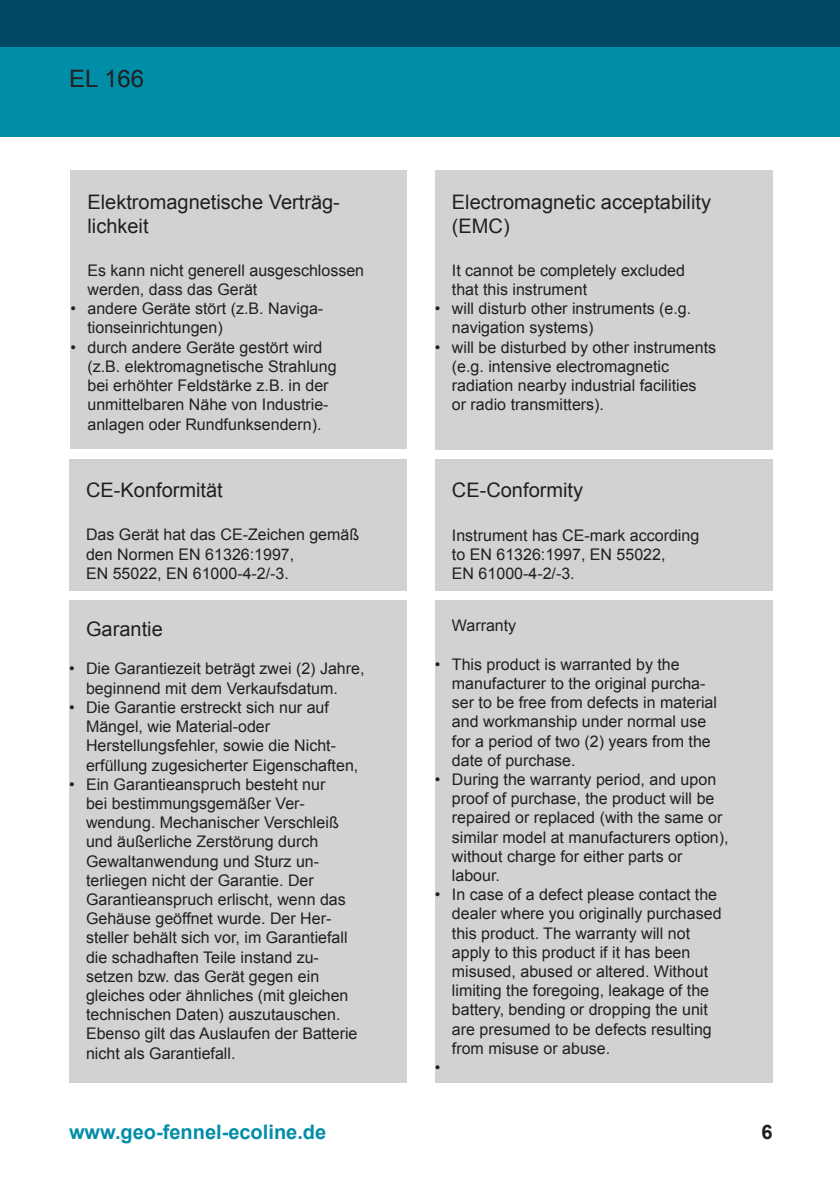
<style>
.page{position:relative;width:840px;height:1192px;background:#fff}
.page>*{position:absolute;margin:0;border:0;box-sizing:border-box;transform-origin:0 0}
.t1{font:24px "Arial";color:#231f20}
.t2{font:20px/24px "Arial";color:#231f20}
.t3{font:700 20px "Arial";color:#008da8}
.t4{font:700 20px "Arial";color:#231f20}
.t5{font:16px/19.2px "Arial";color:#231f20}
</style>
<div class="page">
<div style="left:0;top:46px;width:839px;height:91px;background:#008da8"></div>
<div style="left:70px;top:170px;width:336px;height:278px;background:#d1d2d4"></div>
<div style="left:69px;top:458px;width:337px;height:132px;background:#d1d2d4"></div>
<div style="left:69px;top:600px;width:337px;height:483px;background:#d1d2d4"></div>
<div style="left:435px;top:170px;width:337px;height:279px;background:#d1d2d4"></div>
<div style="left:435px;top:459px;width:337px;height:131px;background:#d1d2d4"></div>
<div style="left:435px;top:600px;width:337px;height:483px;background:#d1d2d4"></div>
<div style="left:0;top:0;width:839px;height:46px;background:#004964"></div>
<h1 class="t1" style="left:69px;top:62px;width:77px">EL 166</h1>
<p class="t5" style="left:70px;top:299px;width:7px">•</p>
<p class="t5" style="left:70px;top:337px;width:7px">•</p>
<p class="t2" style="left:87px;top:190px;width:254px">Elektromagnetische Verträg&shy;lichkeit</p>
<p class="t5" style="left:87px;top:261px;width:278px">Es kann nicht generell ausgeschlossen werden, dass das Gerät<br>andere Geräte stört (z.B. Naviga&shy;tionseinrichtungen)<br>durch andere Geräte gestört wird<br>(z.B. elektromagnetische Strahlung<br>bei erhöhter Feldstärke z.B. in der unmittelbaren Nähe von I ndustrie&shy;anlagen oder Rundfunksendern).</p>
<p class="t2" style="left:86px;top:478px;width:138px">CE-Konformität</p>
<p class="t5" style="left:86px;top:525px;width:274px;text-indent:-17px">Das Gerät hat das CE-Zeichen gemäß den Normen EN 61326:1997,<br>EN 55022, EN 61000-4-2/-3.</p>
<p class="t5" style="left:69px;top:659px;width:7px">•</p>
<p class="t5" style="left:69px;top:697px;width:7px">•</p>
<p class="t5" style="left:69px;top:774px;width:7px">•</p>
<p class="t2" style="left:69px;top:617px;width:95px">Garantie</p>
<p class="t5" style="left:86px;top:659px;width:280px">Die Garantiezeit beträgt zwei (2) Jahre,</p>
<p class="t5" style="left:86px;top:678px;width:253px">beginnend mit dem Verkaufsdatum.</p>
<p class="t5" style="left:86px;top:697px;width:244px">Die Garantie erstreckt sich nur auf</p>
<p class="t5" style="left:69px;top:717px;width:203px">Mängel, wie Material-oder</p>
<p class="t5" style="left:86px;top:736px;width:251px">Herstellungsfehler, sowie die N icht-</p>
<p class="t5" style="left:86px;top:755px;width:274px">erfüllung zugesicherter Eigenschaften,</p>
<p class="t5" style="left:86px;top:774px;width:241px">Ein Garantieanspruch besteht nur</p>
<p class="t5" style="left:86px;top:793px;width:220px">bei bestimmungsgemäßer Ver-</p>
<p class="t5" style="left:86px;top:813px;width:254px">wendung. Mechanischer Verschleiß</p>
<p class="t5" style="left:86px;top:832px;width:234px">und äußerliche Zerstörung durch</p>
<p class="t5" style="left:69px;top:851px;width:252px">Gewaltanwendung und Sturz un-</p>
<p class="t5" style="left:86px;top:870px;width:229px">terliegen nicht der Garantie. Der</p>
<p class="t5" style="left:69px;top:889px;width:278px">Garantieanspruch erlischt, wenn das</p>
<p class="t5" style="left:69px;top:909px;width:264px">Gehäuse geöffnet wurde. Der Her-</p>
<p class="t5" style="left:86px;top:928px;width:263px">steller behält sich vor, im Garantiefall</p>
<p class="t5" style="left:86px;top:947px;width:234px">die schadhaften Teile instand zu-</p>
<p class="t5" style="left:86px;top:966px;width:235px">setzen bzw. das Gerät gegen ein</p>
<p class="t5" style="left:86px;top:985px;width:264px">gleiches oder ähnliches (mit gleichen</p>
<p class="t5" style="left:86px;top:1005px;width:256px">technischen Daten) auszutauschen.</p>
<p class="t5" style="left:86px;top:1024px;width:273px">Ebenso gilt das Auslaufen der Batterie</p>
<p class="t5" style="left:86px;top:1043px;width:151px">nicht als Garantiefall.</p>
<p class="t3" style="left:69px;top:1118px;width:259px">www.geo-fennel-ecoline.de</p>
<p class="t5" style="left:435px;top:299px;width:7px">•</p>
<p class="t5" style="left:435px;top:337px;width:7px">•</p>
<p class="t2" style="left:452px;top:190px;width:260px">Electromagnetic acceptability (EMC)</p>
<p class="t5" style="left:452px;top:261px;width:266px">It cannot be completely excluded<br>that this instrument<br>will disturb other instruments (e.g. navigation systems)<br>will be disturbed by other instruments (e.g. intensive electromagnetic radiation nearby industrial facilities<br>or radio transmitters).</p>
<p class="t2" style="left:452px;top:478px;width:133px">CE-Conformity</p>
<p class="t5" style="left:452px;top:525px;width:249px;text-indent:-17px">I nstrument has CE-mark according to EN 61326:1997, EN 55022,<br>EN 61000-4-2/-3.</p>
<p class="t5" style="left:435px;top:654px;width:7px">•</p>
<p class="t5" style="left:435px;top:769px;width:7px">•</p>
<p class="t5" style="left:435px;top:885px;width:7px">•</p>
<p class="t5" style="left:435px;top:1057px;width:7px">•</p>
<p class="t5" style="left:452px;top:616px;width:66px">Warranty</p>
<p class="t5" style="left:452px;top:654px;width:278px">This product is warranted by the manufacturer to the original purcha&shy;ser to be free from defects in material and workmanship under normal use for a period of two (2) years from the date of purchase.<br>During the warranty period, and upon proof of purchase, the product will be repaired or replaced (with the same or similar model at manufacturers option), without charge for either parts or labour.<br>I n case of a defect please contact the dealer where you originally purchased this product. The warranty will not apply to this product if it has been misused, abused or altered. Without limiting the foregoing, leakage of the battery, bending or dropping the unit are presumed to be defects resulting from misuse or abuse.</p>
<p class="t4" style="left:761px;top:1118px;width:13px">6</p>
</div>
